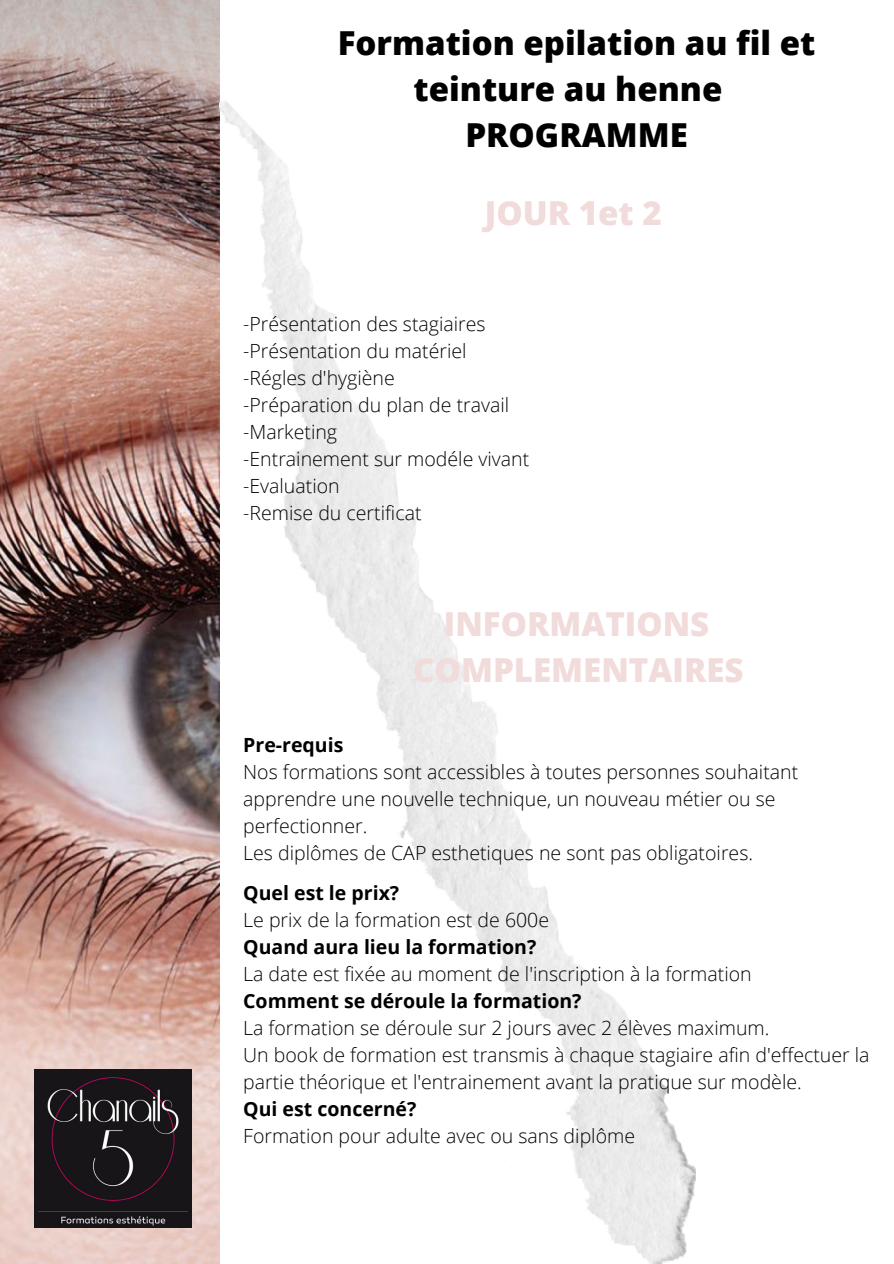
<style>
.page{position:relative;width:894px;height:1264px;background:#fff}
.page>*{position:absolute;margin:0;border:0;box-sizing:border-box;transform-origin:0 0}
.t1{font:800 33px/46.2px "Open Sans";color:#000;text-align:center}
.t2{font:800 33px/46.2px "Open Sans";color:#f1dbdb;text-align:center}
.t3{font:300 19.5px/27px "Open Sans";color:#000}
.t4{font:700 19.5px "Open Sans";color:#000}
</style>
<div class="page">
<img style="left:0;top:0;width:220px;height:1263px">
<img style="left:220px;top:100px;width:475px;height:1163px">
<img style="left:34px;top:1069px;width:158px;height:158px">
<h1 class="t1" style="left:337px;top:19px;width:479px">Formation epilation au fil et teinture au henne<br>PROGRAMME</h1>
<h1 class="t2" style="left:485px;top:189px;width:178px">JOUR 1et 2</h1>
<p class="t3" style="left:243px;top:310px;width:287px">-Présentation des stagiaires -Présentation du matériel -Régles d'hygiène<br>-Préparation du plan de travail -Marketing<br>-Entrainement sur modéle vivant -Evaluation<br>-Remise du certificat</p>
<h1 class="t2" style="left:413px;top:600px;width:331px">INFORMATIONS<br>COMPLEMENTAIRES</h1>
<p class="t4" style="left:243px;top:731px;width:102px">Pre-requis</p>
<p class="t3" style="left:243px;top:758px;width:556px">Nos formations sont accessibles à toutes personnes souhaitant apprendre une nouvelle technique, un nouveau métier ou se perfectionner.<br>Les diplômes de CAP esthetiques ne sont pas obligatoires.</p>
<p class="t4" style="left:243px;top:879px;width:157px">Quel est le prix?</p>
<p class="t3" style="left:243px;top:905px;width:307px">Le prix de la formation est de 600e</p>
<p class="t4" style="left:243px;top:933px;width:294px">Quand aura lieu la formation?</p>
<p class="t3" style="left:243px;top:959px;width:510px">La date est fixée au moment de l'inscription à la formation</p>
<p class="t4" style="left:243px;top:987px;width:340px">Comment se déroule la formation?</p>
<p class="t3" style="left:243px;top:1014px;width:627px">La formation se déroule sur 2 jours avec 2 élèves maximum.<br>Un book de formation est transmis à chaque stagiaire afin d'effectuer la partie théorique et l'entrainement avant la pratique sur modèle.</p>
<p class="t4" style="left:243px;top:1095px;width:175px">Qui est concerné?</p>
<p class="t3" style="left:243px;top:1122px;width:393px">Formation pour adulte avec ou sans diplôme</p>
</div>
